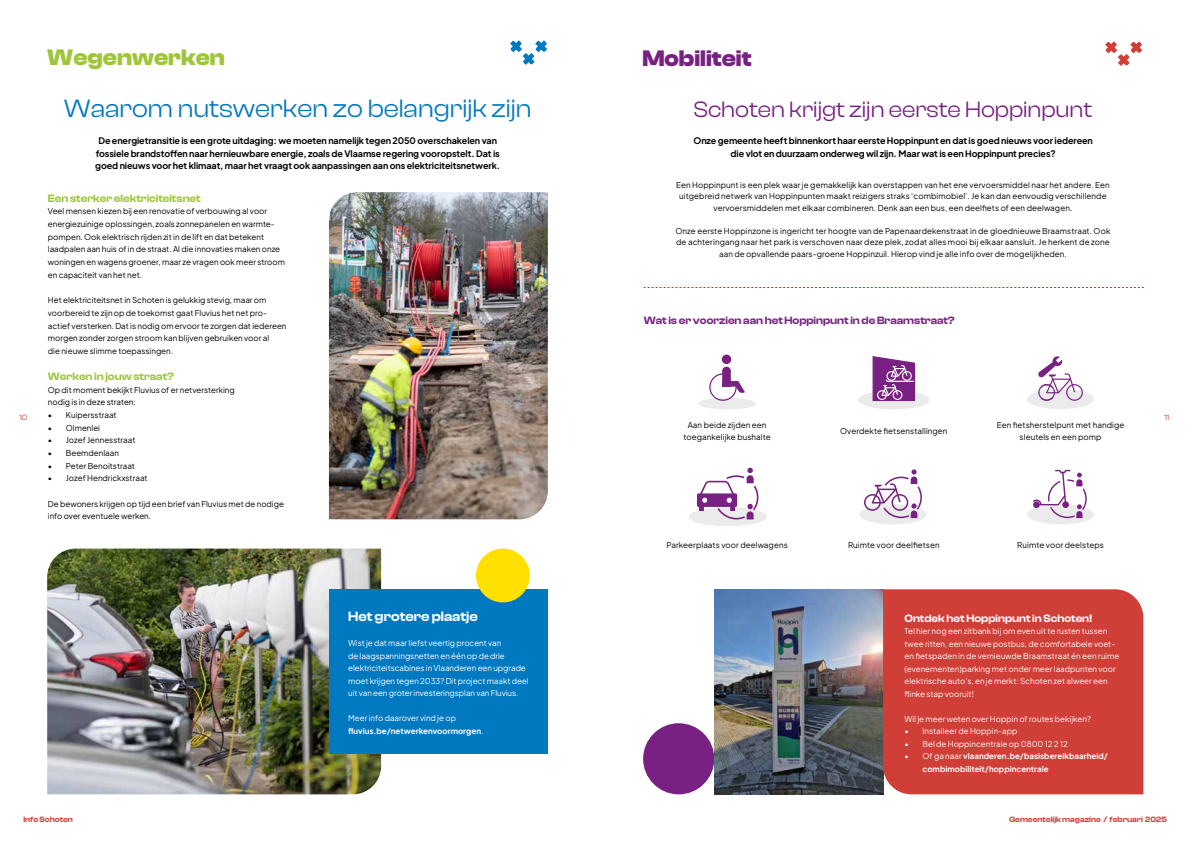
<style>
.page{position:relative;width:1191px;height:842px;background:#fff}
.page>*{position:absolute;margin:0;border:0;box-sizing:border-box;transform-origin:0 0}
.t1{font:26px "Clash Display";color:#0079c1}
.t2{font:700 23.3px "Clash Display";color:#9fc63b}
.t3{font:700 23.3px "Clash Display";color:#782182}
.t4{font:23px "Clash Display";color:#782182}
.t5{font:600 14px "Clash Display";color:#fff}
.t6{font:600 11px "Clash Display";color:#782182}
.t7{font:600 11px "Clash Display";color:#9fc63b}
.t8{font:600 11px "Clash Display";color:#fff}
.t9{font:700 9px/12.5px "Plus Jakarta Sans";letter-spacing:-.01em;color:#000;text-align:center}
.t10{font:8px/12.7px "Plus Jakarta Sans";color:#000}
.t11{font:8px/12.5px "Plus Jakarta Sans";color:#fff}
.t12{font:700 8px/12.5px "Plus Jakarta Sans";color:#fff}
.t13{font:600 8px "Clash Display";color:#cf3e37}
.t14{font:8px "Clash Display";color:#cf3e37}
.s1{font-weight:400}
</style>
<div class="page">
<svg style="left:510px;top:40px;width:37px;height:25px"></svg>
<img style="left:47px;top:549px;width:334px;height:245px">
<img style="left:329px;top:192px;width:219px;height:327px">
<div style="left:329px;top:589px;width:219px;height:165px;background:#0079c1"></div>
<div style="left:643px;top:723px;width:71px;height:71px;background:#782182;border-radius:50%"></div>
<div style="left:476px;top:549px;width:54px;height:53px;background:#ffe000;border-radius:50%"></div>
<svg style="left:1105px;top:41px;width:37px;height:25px"></svg>
<svg style="left:643px;top:287px;width:500px;height:1px"></svg>
<div style="left:698px;top:398px;width:58px;height:11px;background:#ebebeb;border-radius:50%"></div>
<div style="left:722px;top:355px;width:9px;height:9px;background:#782182;border-radius:50%"></div>
<svg style="left:709px;top:367px;width:36px;height:34px"></svg>
<div style="left:858px;top:390px;width:71px;height:19px;background:#ebebeb;border-radius:50%"></div>
<svg style="left:872px;top:356px;width:43px;height:45px"></svg>
<div style="left:1027px;top:389px;width:67px;height:20px;background:#ebebeb;border-radius:50%"></div>
<svg style="left:1038px;top:356px;width:44px;height:45px"></svg>
<div style="left:1027px;top:504px;width:67px;height:20px;background:#ebebeb;border-radius:50%"></div>
<div style="left:859px;top:504px;width:67px;height:20px;background:#ebebeb;border-radius:50%"></div>
<div style="left:688px;top:507px;width:78px;height:19px;background:#ebebeb;border-radius:50%"></div>
<svg style="left:697px;top:468px;width:61px;height:51px"></svg>
<svg style="left:864px;top:469px;width:58px;height:49px"></svg>
<img style="left:714px;top:589px;width:169px;height:205px">
<div style="left:883px;top:589px;width:260px;height:205px;background:#cf3e37"></div>
<svg style="left:1033px;top:470px;width:53px;height:48px"></svg>
<h2 class="t2" style="left:47px;top:44px;width:179px">Wegenwerken</h2>
<h1 class="t1" style="left:64px;top:94px;width:469px">Waarom nutswerken zo belangrijk zijn</h1>
<h2 class="t3" style="left:642px;top:45px;width:111px">Mobiliteit</h2>
<h3 class="t4" style="left:694px;top:96px;width:400px">Schoten krijgt zijn eerste Hoppinpunt</h3>
<p class="t9" style="left:95px;top:133px;width:406px">De energietransitie is een grote uitdaging: we moeten namelijk tegen 2050 overschakelen van fossiele brandstoffen naar hernieuwbare energie, zoals de Vlaamse regering vooropstelt. Dat is goed nieuws voor het klimaat, maar het vraagt ook aanpassingen aan ons elektriciteitsnetwerk.</p>
<p class="t9" style="left:693px;top:133px;width:401px">Onze gemeente heeft binnenkort haar eerste Hoppinpunt en dat is goed nieuws voor iedereen die vlot en duurzaam onderweg wil zijn. Maar wat is een Hoppinpunt precies?</p>
<p class="t10" style="left:676px;top:178px;width:435px;line-height:11.5px;text-align:center">Een Hoppinpunt is een plek waar je gemakkelijk kan overstappen van het ene vervoersmiddel naar het andere. Een uitgebreid netwerk van Hoppinpunten maakt reizigers straks ‘combimobiel’. Je kan dan eenvoudig verschillende vervoersmiddelen met elkaar combineren. Denk aan een bus, een deelfiets of een deelwagen.</p>
<p class="t10" style="left:675px;top:224px;width:436px;line-height:11.5px;text-align:center">Onze eerste Hoppinzone is ingericht ter hoogte van de Papenaardekenstraat in de gloednieuwe Braamstraat. Ook de achteringang naar het park is verschoven naar deze plek, zodat alles mooi bij elkaar aansluit. Je herkent de zone aan de opvallende paars-groene Hoppinzuil. Hierop vind je alle info over de mogelijkheden.</p>
<h3 class="t7" style="left:48px;top:192px;width:154px">Een sterker elektriciteitsnet</h3>
<p class="t10" style="left:48px;top:204px;width:239px">Veel mensen kiezen bij een renovatie of verbouwing al voor energiezuinige oplossingen, zoals zonnepanelen en warmte&shy;pompen. Ook elektrisch rijden zit in de lift en dat betekent laadpalen aan huis of in de straat. Al die innovaties maken onze woningen en wagens groener, maar ze vragen ook meer stroom en capaciteit van het net.</p>
<p class="t10" style="left:48px;top:293px;width:240px">Het elektriciteitsnet in Schoten is gelukkig stevig, maar om voorbereid te zijn op de toekomst gaat Fluvius het net pro&shy;actief versterken. Dat is nodig om ervoor te zorgen dat iedereen morgen zonder zorgen stroom kan blijven gebruiken voor al<br>die nieuwe slimme toepassingen.</p>
<h3 class="t7" style="left:48px;top:370px;width:128px">Werken in jouw straat?</h3>
<p class="t10" style="left:48px;top:382px;width:188px">Op dit moment bekijkt Fluvius of er netversterking nodig is in deze straten:</p>
<p class="t10" style="left:48px;top:408px;width:70px">• Kuipersstraat</p>
<p class="t10" style="left:48px;top:420px;width:54px">• Olmenlei</p>
<p class="t10" style="left:48px;top:433px;width:89px">• Jozef Jennesstraat</p>
<p class="t10" style="left:48px;top:446px;width:73px">• Beemdenlaan</p>
<p class="t10" style="left:48px;top:458px;width:89px">• Peter Benoitstraat</p>
<p class="t10" style="left:48px;top:471px;width:101px">• Jozef Hendrickxstraat</p>
<p class="t10" style="left:48px;top:496px;width:238px">De bewoners krijgen op tijd een brief van Fluvius met de nodige info over eventuele werken.</p>
<h3 class="t6" style="left:644px;top:314px;width:312px">Wat is er voorzien aan het Hoppinpunt in de Braamstraat?</h3>
<p class="t14" style="left:19px;top:413px;width:9px">10</p>
<p class="t14" style="left:1164px;top:413px;width:6px">11</p>
<p class="t10" style="left:996px;top:418px;width:129px;line-height:11.5px;text-align:center">Een fietsherstelpunt met handige sleutels en een pomp</p>
<p class="t10" style="left:683px;top:418px;width:89px;line-height:11.5px;text-align:center">Aan beide zijden een toegankelijke bushalte</p>
<p class="t10" style="left:840px;top:424px;width:109px">Overdekte fietsenstallingen</p>
<h3 class="t5" style="left:348px;top:609px;width:131px">Het grotere plaatje</h3>
<p class="t11" style="left:348px;top:636px;width:182px">Wist je dat maar liefst veertig procent van<br>de laagspanningsnetten en één op de drie elektriciteitscabines in Vlaanderen een upgrade moet krijgen tegen 2033? Dit project maakt deel uit van een groter investeringsplan van Fluvius.</p>
<p class="t12" style="left:348px;top:711px;width:137px"><span class="s1">Meer info daarover vind je op </span>fluvius.be/netwerkenvoormorgen<span class="s1">.</span></p>
<p class="t10" style="left:666px;top:538px;width:123px">Parkeerplaats voor deelwagens</p>
<p class="t10" style="left:848px;top:538px;width:93px">Ruimte voor deelfietsen</p>
<p class="t10" style="left:1017px;top:538px;width:88px">Ruimte voor deelsteps</p>
<h3 class="t8" style="left:904px;top:612px;width:189px">Ontdek het Hoppinpunt in Schoten!</h3>
<p class="t11" style="left:904px;top:624px;width:216px">Tel hier nog een zitbank bij om even uit te rusten tussen twee ritten, een nieuwe postbus, de comfortabele voet&shy;en fietspaden in de vernieuwde Braamstraat én een ruime (evenementen)parking met onder meer laadpunten voor elektrische auto’s, en je merkt: Schoten zet alweer een flinke stap vooruit!</p>
<p class="t11" style="left:904px;top:712px;width:188px">Wil je meer weten over Hoppin of routes bekijken?</p>
<p class="t11" style="left:904px;top:724px;width:114px">• Installeer de Hoppin-app</p>
<p class="t11" style="left:904px;top:737px;width:165px">• Bel de Hoppincentrale op 0800 12 2 12</p>
<p class="t12" style="left:922px;top:749px;width:187px;text-indent:-18px"><span class="s1">• Of ga naar</span> vlaanderen.be/basisbereikbaarheid/ combimobiliteit/hoppincentrale</p>
<p class="t13" style="left:23px;top:815px;width:51px">Info Schoten</p>
<p class="t13" style="left:1009px;top:815px;width:159px">Gemeentelijk magazine / februari 2025</p>
</div>
